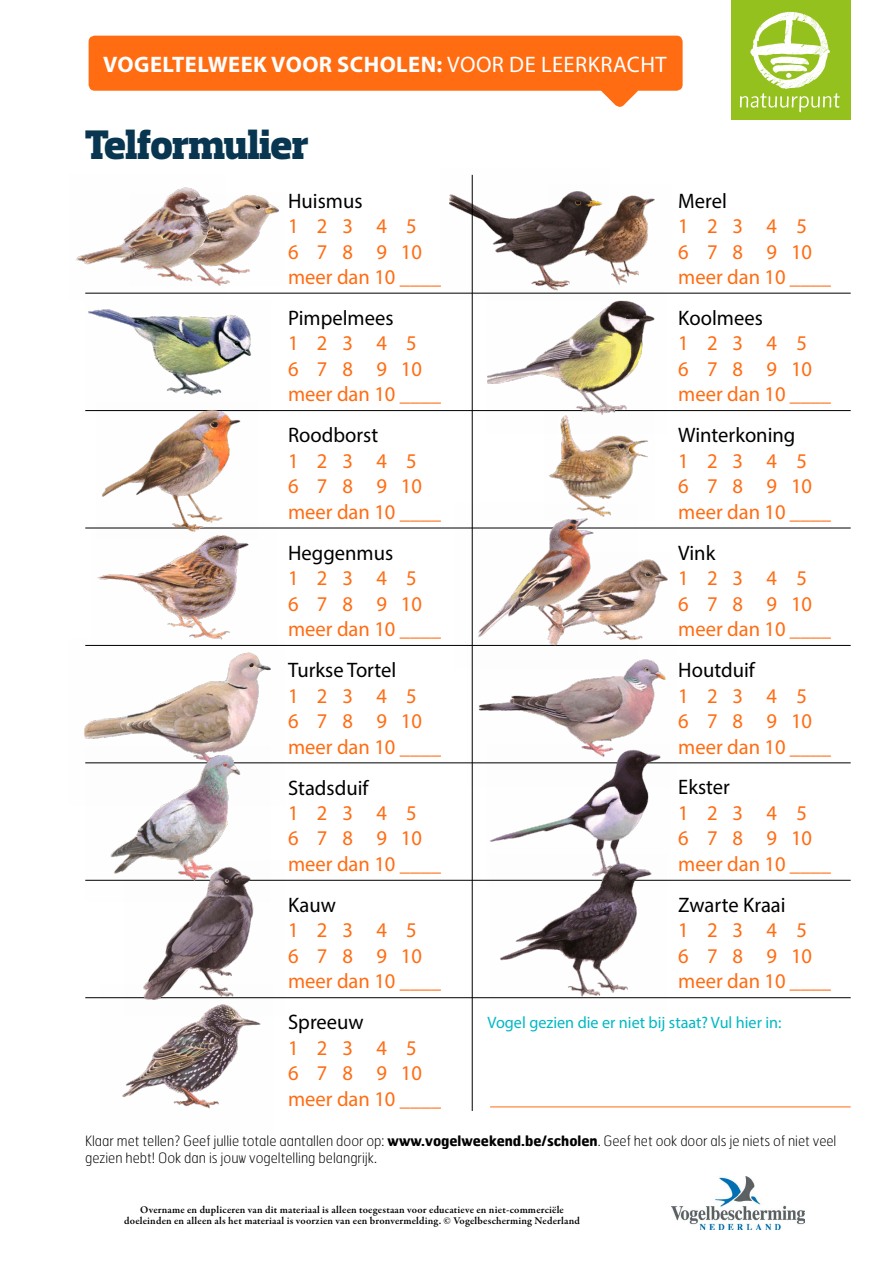
<style>
.page{position:relative;width:893px;height:1263px;background:#fff}
.page>*{position:absolute;margin:0;border:0;box-sizing:border-box;transform-origin:0 0}
.t1{font:900 42px "Prelo Slab";letter-spacing:-.01em;color:#083651}
.t2{font:700 22.5px "Myriad Pro";letter-spacing:.02em;color:#fff}
.t3{font:21px/25.5px "Myriad Pro";color:#ff6c12}
.t4{font:21px "Myriad Pro";color:#000}
.t5{font:16.5px "Myriad Pro";color:#00b8c4}
.t6{font:100 14.25px/17.1px "Hermes FB";color:#000;scale:.96 1}
.t7{font:600 10.5px/10.5px "Garamond Premr Pro";letter-spacing:.015em;color:#000;text-align:center}
.s1{font-weight:400}
.s2{font-weight:700}
</style>
<div class="page">
<hr style="left:85px;top:293px;width:766px;height:1px;background:#000">
<hr style="left:85px;top:410px;width:766px;height:1px;background:#000">
<hr style="left:85px;top:528px;width:766px;height:1px;background:#000">
<hr style="left:85px;top:645px;width:766px;height:1px;background:#000">
<hr style="left:85px;top:763px;width:766px;height:1px;background:#000">
<hr style="left:85px;top:880px;width:766px;height:1px;background:#000">
<hr style="left:85px;top:997px;width:766px;height:1px;background:#000">
<hr style="left:490px;top:1106px;width:361px;height:1px;background:#ff6c12">
<img style="left:224px;top:195px;width:55px;height:89px">
<img style="left:76px;top:187px;width:148px;height:107px">
<img style="left:608px;top:195px;width:63px;height:98px">
<img style="left:440px;top:174px;width:168px;height:126px">
<img style="left:85px;top:309px;width:185px;height:103px">
<img style="left:488px;top:291px;width:178px;height:121px">
<img style="left:96px;top:402px;width:161px;height:121px">
<img style="left:545px;top:411px;width:109px;height:92px">
<img style="left:91px;top:523px;width:186px;height:116px">
<img style="left:637px;top:559px;width:31px;height:81px">
<img style="left:455px;top:503px;width:182px;height:143px">
<img style="left:84px;top:639px;width:201px;height:125px">
<img style="left:467px;top:640px;width:209px;height:146px">
<img style="left:85px;top:746px;width:185px;height:135px">
<img style="left:488px;top:744px;width:182px;height:137px">
<img style="left:125px;top:861px;width:160px;height:138px">
<img style="left:490px;top:854px;width:176px;height:145px">
<img style="left:100px;top:985px;width:172px;height:124px">
<hr style="left:472px;top:175px;width:1px;height:936px;background:#000">
<div style="left:731px;top:0;width:119px;height:119px;background:#95c11f"></div>
<svg style="left:740px;top:12px;width:100px;height:100px"></svg>
<svg style="left:601px;top:91px;width:37px;height:16px"></svg>
<div style="left:89px;top:36px;width:594px;height:55px;background:#ff6c12;border-radius:6px"></div>
<img style="left:671px;top:1177px;width:133px;height:52px">
<p class="t2" style="left:103px;top:49px;width:565px">VOGELTELWEEK VOOR SCHOLEN: <span class="s1">VOOR DE LEERKRACHT</span></p>
<h1 class="t1" style="left:85px;top:119px;width:225px">Telformulier</h1>
<p class="t4" style="left:288px;top:188px;width:76px">Huismus</p>
<p class="t3" style="left:288px;top:213px;width:154px">123 45<br>6 78 910 meer dan 10 ____</p>
<p class="t4" style="left:288px;top:305px;width:107px">Pimpelmees</p>
<p class="t3" style="left:288px;top:330px;width:154px">123 45<br>6 78 910 meer dan 10 ____</p>
<p class="t4" style="left:288px;top:422px;width:92px">Roodborst</p>
<p class="t3" style="left:288px;top:448px;width:154px">123 45<br>6 78 910 meer dan 10 ____</p>
<p class="t4" style="left:288px;top:540px;width:107px">Heggenmus</p>
<p class="t3" style="left:288px;top:565px;width:154px">123 45<br>6 78 910 meer dan 10 ____</p>
<p class="t4" style="left:288px;top:657px;width:110px">Turkse Tortel</p>
<p class="t3" style="left:288px;top:682px;width:154px">123 45<br>6 78 910 meer dan 10 ____</p>
<p class="t4" style="left:288px;top:774px;width:82px">Stadsduif</p>
<p class="t3" style="left:288px;top:800px;width:154px">123 45<br>6 78 910 meer dan 10 ____</p>
<p class="t4" style="left:288px;top:892px;width:49px">Kauw</p>
<p class="t3" style="left:288px;top:917px;width:154px">123 45<br>6 78 910 meer dan 10 ____</p>
<p class="t4" style="left:678px;top:188px;width:50px">Merel</p>
<p class="t3" style="left:678px;top:213px;width:154px">123 45<br>6 78 910 meer dan 10 ____</p>
<p class="t4" style="left:678px;top:305px;width:86px">Koolmees</p>
<p class="t3" style="left:678px;top:330px;width:154px">123 45<br>6 78 910 meer dan 10 ____</p>
<p class="t4" style="left:678px;top:422px;width:119px">Winterkoning</p>
<p class="t3" style="left:678px;top:448px;width:154px">123 45<br>6 78 910 meer dan 10 ____</p>
<p class="t4" style="left:678px;top:540px;width:39px">Vink</p>
<p class="t3" style="left:678px;top:565px;width:154px">123 45<br>6 78 910 meer dan 10 ____</p>
<p class="t4" style="left:678px;top:657px;width:78px">Houtduif</p>
<p class="t3" style="left:678px;top:682px;width:154px">123 45<br>6 78 910 meer dan 10 ____</p>
<p class="t4" style="left:678px;top:774px;width:53px">Ekster</p>
<p class="t3" style="left:678px;top:800px;width:154px">123 45<br>6 78 910 meer dan 10 ____</p>
<p class="t4" style="left:678px;top:892px;width:109px">Zwarte Kraai</p>
<p class="t3" style="left:678px;top:917px;width:154px">123 45<br>6 78 910 meer dan 10 ____</p>
<p class="t4" style="left:288px;top:1009px;width:77px">Spreeuw</p>
<p class="t3" style="left:288px;top:1035px;width:154px">123 45<br>6 78 910 meer dan 10 ____</p>
<p class="t6" style="left:85px;top:1132px;width:784px">Klaar met tellen? Geef jullie totale aantallen door op: <span class="s2">www.vogelweekend.be/scholen</span>. Geef het ook door als je niets of niet veel gezien hebt! Ook dan is jouw vogeltelling belangrijk.</p>
<p class="t5" style="left:488px;top:1012px;width:295px">Vogel gezien die er niet bij staat? Vul hier in:</p>
<p class="t7" style="left:124px;top:1205px;width:457px">Overname en dupliceren van dit materiaal is alleen toegestaan voor educatieve en niet-commerciële doeleinden en alleen als het materiaal is voorzien van een bronvermelding. © Vogelbescherming Nederland</p>
</div>
